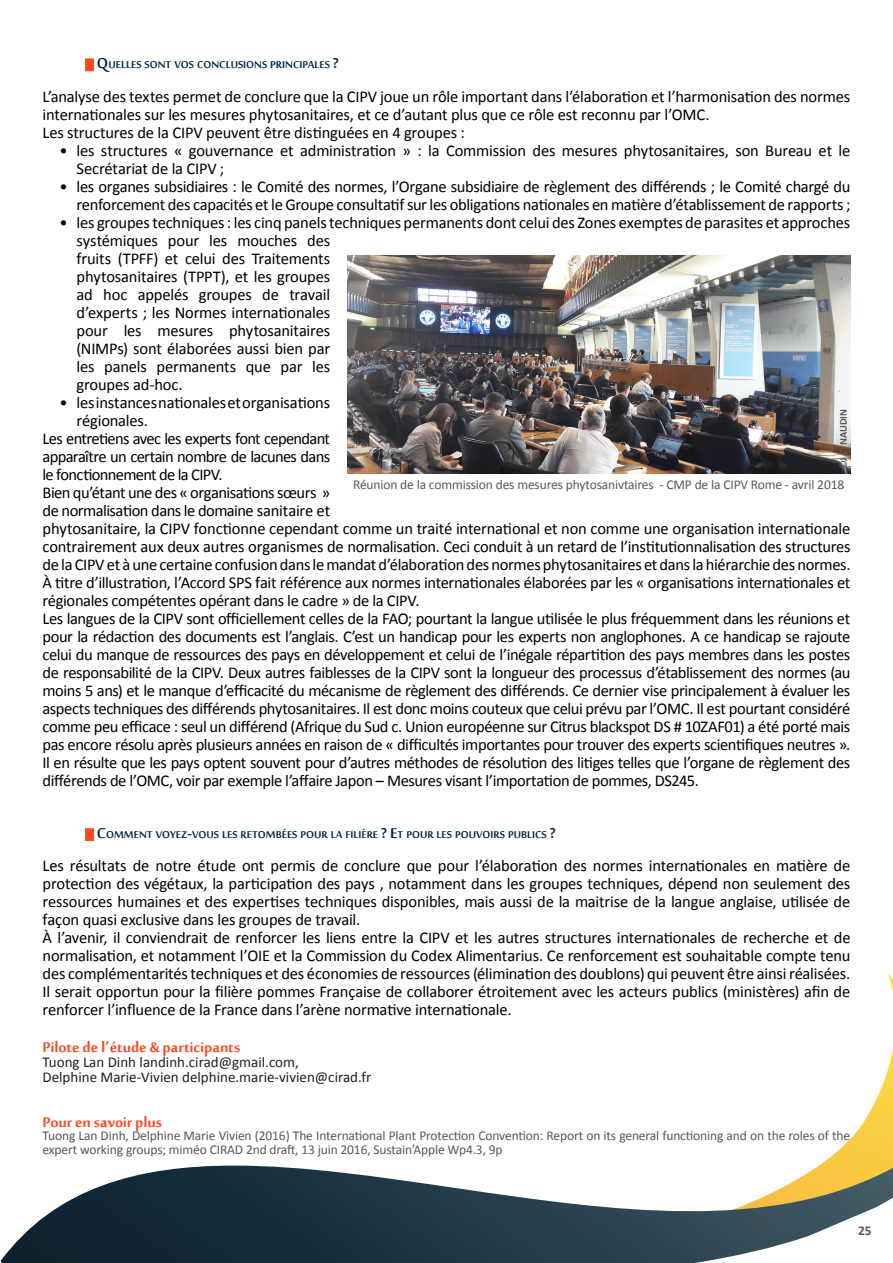
<style>
.page{position:relative;width:893px;height:1263px;background:#fff}
.page>*{position:absolute;margin:0;border:0;box-sizing:border-box;transform-origin:0 0}
.pour{font:700 19.5px "Sakkal Majalla";letter-spacing:-.005em;color:#ff4721}
.texte{font:16.5px/18px "Calibri";letter-spacing:-.015em;color:#000}
.noms{font:15px "Calibri";color:#231f20}
.chapo{font:700 13.65px "Sakkal Majalla";color:#002645}
.bibiliographie{font:13.5px/13.5px "Calibri";letter-spacing:-.01em;color:#57585a}
.t1{font:700 13.5px "Calibri";color:#57585a}
.nomphotoportrait{font:700 10.5px "Calibri";letter-spacing:-.01em;color:#57585a}
.s1{font-size:19.5px}
</style>
<div class="page">
<svg style="left:820px;top:973px;width:73px;height:192px"></svg>
<svg style="left:1px;top:1165px;width:892px;height:98px"></svg>
<div style="left:85px;top:58px;width:9px;height:13px;background:#ff4721"></div>
<div style="left:85px;top:828px;width:9px;height:13px;background:#ff4721"></div>
<img style="left:347px;top:255px;width:503px;height:219px">
<p class="chapo" style="left:97px;top:57px;width:243px"><span class="s1">Q</span>uelles sont vos conclusions principales <span class="s1">?</span></p>
<p class="texte" style="left:43px;top:87px;width:809px">L’analyse des textes permet de conclure que la CIPV joue un rôle important dans l’élaboration et l’harmonisation des normes internationales sur les mesures phytosanitaires, et ce d’autant plus que ce rôle est reconnu par l’OMC.</p>
<p class="texte" style="left:43px;top:123px;width:424px">Les structures de la CIPV peuvent être distinguées en 4 groupes :</p>
<p class="texte" style="left:77px;top:141px;width:775px;text-indent:-17px">• les structures « gouvernance et administration » : la Commission des mesures phytosanitaires, son Bureau et le<br>Secrétariat de la CIPV ;</p>
<p class="texte" style="left:60px;top:177px;width:792px;text-align:right">• les organes subsidiaires : le Comité des normes, l’Organe subsidiaire de règlement des différends ; le Comité chargé du renforcement des capacités et le Groupe consultatif sur les obligations nationales en matière d’établissement de rapports ;</p>
<p class="texte" style="left:77px;top:213px;width:775px;text-indent:-17px">• les groupes techniques : les cinq panels techniques permanents dont celui des Zones exemptes de parasites et approches systémiques pour les mouches des<br>fruits (TPFF) et celui des Traitements<br>phytosanitaires (TPPT), et les groupes<br>ad hoc appelés groupes de travail<br>d’experts ; les Normes internationales<br>pour les mesures phytosanitaires<br>(NIMPs) sont élaborées aussi bien par<br>les panels permanents que par les<br>groupes ad-hoc.</p>
<p class="texte" style="left:77px;top:393px;width:255px;text-indent:-17px">• les instances nationales et organisations régionales.</p>
<p class="texte" style="left:43px;top:429px;width:289px;text-align:justify">Les entretiens avec les experts font cependant apparaître un certain nombre de lacunes dans le fonctionnement de la CIPV.</p>
<p class="texte" style="left:43px;top:483px;width:810px">Bien qu’étant une des « organisations sœurs »<br>de normalisation dans le domaine sanitaire et<br>phytosanitaire, la CIPV fonctionne cependant comme un traité international et non comme une organisation internationale contrairement aux deux autres organismes de normalisation. Ceci conduit à un retard de l’institutionnalisation des structures de la CIPV et à une certaine confusion dans le mandat d’élaboration des normes phytosanitaires et dans la hiérarchie des normes.<br>À titre d’illustration, l’Accord SPS fait référence aux normes internationales élaborées par les « organisations internationales et régionales compétentes opérant dans le cadre » de la CIPV.</p>
<p class="texte" style="left:43px;top:609px;width:809px;text-align:justify">Les langues de la CIPV sont officiellement celles de la FAO; pourtant la langue utilisée le plus fréquemment dans les réunions et pour la rédaction des documents est l’anglais. C’est un handicap pour les experts non anglophones. A ce handicap se rajoute celui du manque de ressources des pays en développement et celui de l’inégale répartition des pays membres dans les postes de responsabilité de la CIPV. Deux autres faiblesses de la CIPV sont la longueur des processus d’établissement des normes (au moins 5 ans) et le manque d’efficacité du mécanisme de règlement des différends. Ce dernier vise principalement à évaluer les aspects techniques des différends phytosanitaires. Il est donc moins couteux que celui prévu par l’OMC. Il est pourtant considéré comme peu efficace : seul un différend (Afrique du Sud c. Union européenne sur Citrus blackspot DS # 10ZAF01) a été porté mais pas encore résolu après plusieurs années en raison de « difficultés importantes pour trouver des experts scientifiques neutres ».<br>Il en résulte que les pays optent souvent pour d’autres méthodes de résolution des litiges telles que l’organe de règlement des différends de l’OMC, voir par exemple l’affaire Japon – Mesures visant l’importation de pommes, DS245.</p>
<p class="nomphotoportrait" style="left:837px;top:469px;width:62px;rotate:-90deg">©J.C. NAUDIN</p>
<p class="bibiliographie" style="left:353px;top:478px;width:493px">Réunion de la commission des mesures phytosanivtaires - CMP de la CIPV Rome - avril 2018</p>
<p class="chapo" style="left:97px;top:827px;width:460px"><span class="s1">C</span>omment voyez<span class="s1">-</span>vous les retombées pour la filière <span class="s1">? E</span>t pour les pouvoirs publics <span class="s1">?</span></p>
<p class="texte" style="left:43px;top:857px;width:809px;text-align:justify">Les résultats de notre étude ont permis de conclure que pour l’élaboration des normes internationales en matière de protection des végétaux, la participation des pays , notamment dans les groupes techniques, dépend non seulement des ressources humaines et des expertises techniques disponibles, mais aussi de la maitrise de la langue anglaise, utilisée de façon quasi exclusive dans les groupes de travail.</p>
<p class="texte" style="left:43px;top:929px;width:809px;text-align:justify">À l’avenir, il conviendrait de renforcer les liens entre la CIPV et les autres structures internationales de recherche et de normalisation, et notamment l’OIE et la Commission du Codex Alimentarius. Ce renforcement est souhaitable compte tenu des complémentarités techniques et des économies de ressources (élimination des doublons) qui peuvent être ainsi réalisées.<br>Il serait opportun pour la filière pommes Française de collaborer étroitement avec les acteurs publics (ministères) afin de renforcer l’influence de la France dans l’arène normative internationale.</p>
<p class="pour" style="left:43px;top:1036px;width:199px">Pilote de l’étude &amp; participants</p>
<p class="noms" style="left:43px;top:1052px;width:258px">Tuong Lan Dinh landinh.cirad@gmail.com,</p>
<p class="noms" style="left:43px;top:1067px;width:330px">Delphine Marie-Vivien delphine.marie-vivien@cirad.fr</p>
<p class="pour" style="left:43px;top:1111px;width:121px">Pour en savoir plus</p>
<p class="bibiliographie" style="left:43px;top:1129px;width:809px">Tuong Lan Dinh, Delphine Marie Vivien (2016) The International Plant Protection Convention: Report on its general functioning and on the roles of the expert working groups; miméo CIRAD 2nd draft, 13 juin 2016, Sustain’Apple Wp4.3, 9p</p>
<p class="t1" style="left:858px;top:1222px;width:15px">25</p>
</div>
